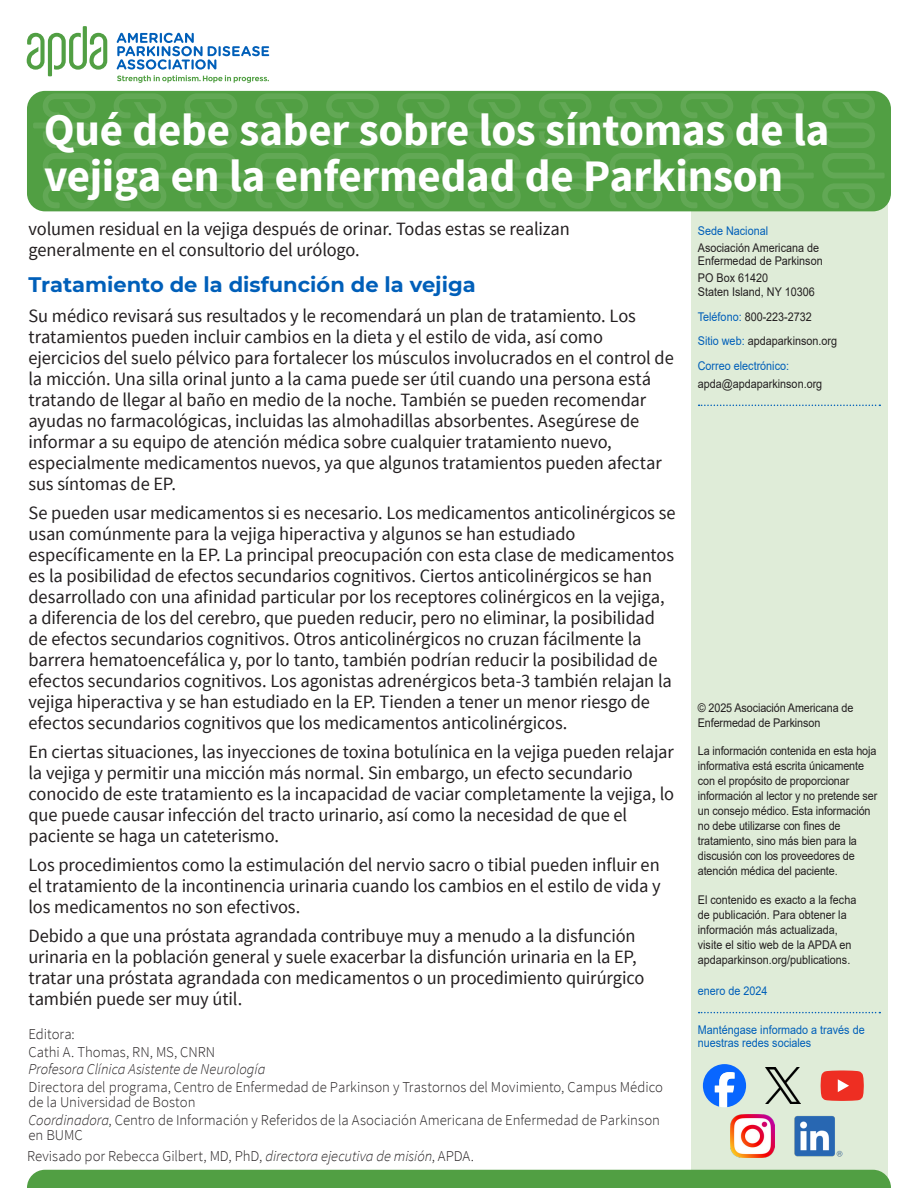
<style>
.page{position:relative;width:918px;height:1188px;background:#fff}
.page>*{position:absolute;margin:0;border:0;box-sizing:border-box;transform-origin:0 0}
.t1{font:700 45px/46.5px "Source Sans Pro";letter-spacing:-.005em;color:#fff}
.Subhead_15_16{font:700 21px "Montserrat";color:#005fb9}
.Lead-in_Text_12_75_14_5{font:18.75px/21px "Source Sans Pro";letter-spacing:-.005em;color:#231f20}
.Lead-in_Text_12_75_14_5-2{font:300 15px/15px "Source Sans Pro";color:#231f20}
.Lead-in_Text_12_75_14_5-3{font:italic 300 15px "Source Sans Pro";letter-spacing:-.005em;color:#231f20}
.t2{font:12px/15px "Arial";letter-spacing:-.01em;color:#231f20;scale:.9 1}
.t3{font:12px/24.8px "Arial";color:#005fb9;scale:.9 1}
.s1{font-style:italic}
.s2{color:#231f20}
</style>
<div class="page">
<div style="left:691px;top:193px;width:197px;height:995px;background:#dfecd8"></div>
<svg style="left:699px;top:405px;width:181px;height:1px"></svg>
<svg style="left:703px;top:1064px;width:43px;height:43px"></svg>
<svg style="left:699px;top:1012px;width:181px;height:1px"></svg>
<img style="left:731px;top:1114px;width:43px;height:44px">
<img style="left:794px;top:1116px;width:49px;height:41px">
<img style="left:766px;top:1068px;width:35px;height:36px">
<div style="left:27px;top:91px;width:864px;height:120px;background:#519f43;border-radius:18px"></div>
<div style="left:27px;top:1170px;width:864px;height:18px;background:#519f43"></div>
<svg style="left:117px;top:33px;width:152px;height:50px"></svg>
<svg style="left:27px;top:26px;width:80px;height:50px"></svg>
<svg style="left:33px;top:93px;width:852px;height:116px"></svg>
<svg style="left:821px;top:1070px;width:43px;height:31px"></svg>
<h1 class="t1" style="left:44px;top:108px;width:787px">Qué debe saber sobre los síntomas de la vejiga en la enfermedad de Parkinson</h1>
<p class="Lead-in_Text_12_75_14_5" style="left:29px;top:219px;width:543px">volumen residual en la vejiga después de orinar. Todas estas se realizan generalmente en el consultorio del urólogo.</p>
<p class="Subhead_15_16" style="left:29px;top:270px;width:449px">Tratamiento de la disfunción de la vejiga</p>
<p class="Lead-in_Text_12_75_14_5" style="left:29px;top:305px;width:647px">Su médico revisará sus resultados y le recomendará un plan de tratamiento. Los tratamientos pueden incluir cambios en la dieta y el estilo de vida, así como ejercicios del suelo pélvico para fortalecer los músculos involucrados en el control de la micción. Una silla orinal junto a la cama puede ser útil cuando una persona está tratando de llegar al baño en medio de la noche. También se pueden recomendar ayudas no farmacológicas, incluidas las almohadillas absorbentes. Asegúrese de informar a su equipo de atención médica sobre cualquier tratamiento nuevo, especialmente medicamentos nuevos, ya que algunos tratamientos pueden afectar sus síntomas de EP.</p>
<p class="Lead-in_Text_12_75_14_5" style="left:29px;top:502px;width:649px">Se pueden usar medicamentos si es necesario. Los medicamentos anticolinérgicos se usan comúnmente para la vejiga hiperactiva y algunos se han estudiado específicamente en la EP. La principal preocupación con esta clase de medicamentos es la posibilidad de efectos secundarios cognitivos. Ciertos anticolinérgicos se han desarrollado con una afinidad particular por los receptores colinérgicos en la vejiga, a diferencia de los del cerebro, que pueden reducir, pero no eliminar, la posibilidad de efectos secundarios cognitivos. Otros anticolinérgicos no cruzan fácilmente la barrera hematoencefálica y, por lo tanto, también podrían reducir la posibilidad de efectos secundarios cognitivos. Los agonistas adrenérgicos beta-3 también relajan la vejiga hiperactiva y se han estudiado en la EP. Tienden a tener un menor riesgo de efectos secundarios cognitivos que los medicamentos anticolinérgicos.</p>
<p class="Lead-in_Text_12_75_14_5" style="left:29px;top:741px;width:647px">En ciertas situaciones, las inyecciones de toxina botulínica en la vejiga pueden relajar la vejiga y permitir una micción más normal. Sin embargo, un efecto secundario conocido de este tratamiento es la incapacidad de vaciar completamente la vejiga, lo que puede causar infección del tracto urinario, así como la necesidad de que el paciente se haga un cateterismo.</p>
<p class="Lead-in_Text_12_75_14_5" style="left:29px;top:854px;width:634px;text-align:justify">Los procedimientos como la estimulación del nervio sacro o tibial pueden influir en el tratamiento de la incontinencia urinaria cuando los cambios en el estilo de vida y los medicamentos no son efectivos.</p>
<p class="Lead-in_Text_12_75_14_5" style="left:29px;top:926px;width:617px">Debido a que una próstata agrandada contribuye muy a menudo a la disfunción urinaria en la población general y suele exacerbar la disfunción urinaria en la EP, tratar una próstata agrandada con medicamentos o un procedimiento quirúrgico también puede ser muy útil.</p>
<p class="Lead-in_Text_12_75_14_5-2" style="left:29px;top:1026px;width:48px">Editora:</p>
<p class="Lead-in_Text_12_75_14_5-2" style="left:29px;top:1044px;width:188px">Cathi A. Thomas, RN, MS, CNRN</p>
<p class="Lead-in_Text_12_75_14_5-3" style="left:29px;top:1060px;width:238px">Profesora Clínica Asistente de Neurología</p>
<p class="Lead-in_Text_12_75_14_5-2" style="left:29px;top:1080px;width:636px">Directora del programa, Centro de Enfermedad de Parkinson y Trastornos del Movimiento, Campus Médico de la Universidad de Boston</p>
<p class="Lead-in_Text_12_75_14_5-2" style="left:29px;top:1112px;width:633px"><span class="s1">Coordinadora</span>, Centro de Información y Referidos de la Asociación Americana de Enfermedad de Parkinson en BUMC</p>
<p class="Lead-in_Text_12_75_14_5-2" style="left:27px;top:1149px;width:449px">Revisado por Rebecca Gilbert, MD, PhD, <span class="s1">directora ejecutiva de misión</span>, APDA.</p>
<p class="t3" style="left:698px;top:218px;width:80px">Sede Nacional</p>
<p class="t2" style="left:698px;top:241px;width:140px;line-height:13.5px">Asociación Americana de<br>Enfermedad de Parkinson</p>
<p class="t2" style="left:698px;top:271px;width:131px;line-height:13.5px">PO Box 61420<br>Staten Island, NY 10306</p>
<p class="t3" style="left:698px;top:304px;width:156px">Teléfono: <span class="s2">800-223-2732<br></span>Sitio web: <span class="s2">apdaparkinson.org<br></span>Correo electrónico:</p>
<p class="t2" style="left:698px;top:376px;width:140px">apda@apdaparkinson.org</p>
<p class="t2" style="left:698px;top:700px;width:174px">© 2025 Asociación Americana de<br>Enfermedad de Parkinson</p>
<p class="t2" style="left:698px;top:744px;width:201px">La información contenida en esta hoja informativa está escrita únicamente con el propósito de proporcionar información al lector y no pretende ser un consejo médico. Esta información no debe utilizarse con fines de tratamiento, sino más bien para la discusión con los proveedores de atención médica del paciente.</p>
<p class="t2" style="left:698px;top:892px;width:178px">El contenido es exacto a la fecha de publicación. Para obtener la información más actualizada, visite el sitio web de la APDA en apdaparkinson.org/publications.</p>
<p class="t3" style="left:698px;top:979px;width:79px">enero de 2024</p>
<p class="t3" style="left:698px;top:1023px;width:187px;line-height:13.5px">Manténgase informado a través de nuestras redes sociales</p>
</div>
